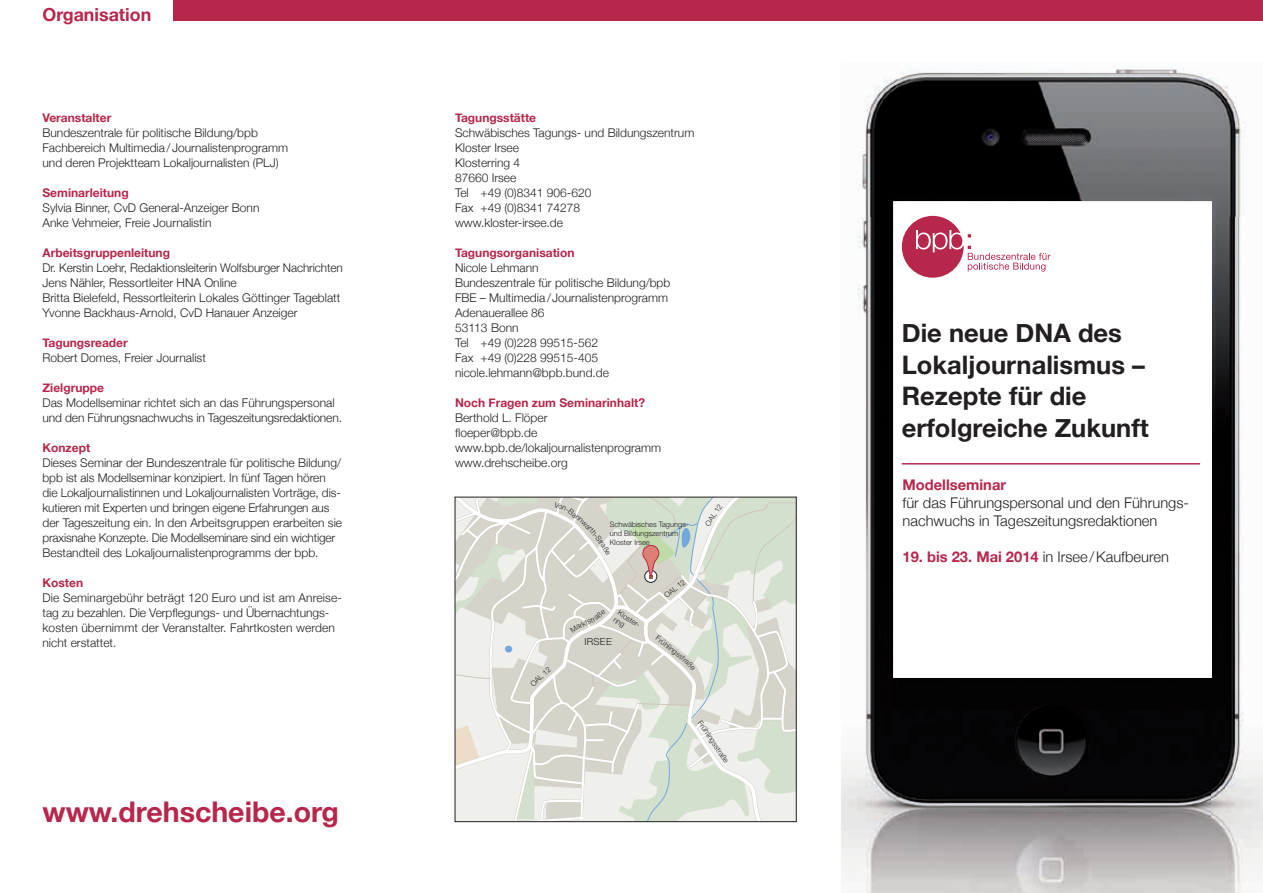
<style>
.page{position:relative;width:1263px;height:893px;background:#fff}
.page>*{position:absolute;margin:0;border:0;box-sizing:border-box;transform-origin:0 0}
.t1{font:700 28.5px "Helvetica Neue";color:#b6274b}
.t2{font:700 25.5px/31.5px "Helvetica Neue";color:#231f20}
.t3{font:700 18px "Helvetica Neue";color:#b6274b}
.t4{font:300 14.7px/18px "Helvetica Neue";color:#231f20}
.t5{font:700 14.7px "Helvetica Neue";color:#b6274b}
.t6{font:300 12px/15px "Helvetica Neue";color:#231f20}
.t7{font:700 12px "Helvetica Neue";color:#b6274b}
.t8{font:300 9.75px "Helvetica Neue";letter-spacing:.025em;color:#231f20}
.t9{font:300 7.5px/9px "Helvetica Neue";color:#231f20}
.s1{font-weight:700;color:#b6274b}
</style>
<div class="page">
<div style="left:174px;top:0;width:1089px;height:21px;background:#b6274b"></div>
<img style="left:857px;top:68px;width:389px;height:149px">
<img style="left:841px;top:217px;width:104px;height:676px">
<img style="left:1211px;top:217px;width:52px;height:676px">
<img style="left:945px;top:678px;width:266px;height:215px">
<img style="left:893px;top:201px;width:318px;height:476px">
<svg style="left:902px;top:216px;width:148px;height:62px"></svg>
<hr style="left:902px;top:463px;width:298px;height:1px;background:#b6274b">
<svg style="left:455px;top:497px;width:341px;height:325px"></svg>
<h3 class="t3" style="left:43px;top:0;width:110px">Organisation</h3>
<p class="t7" style="left:43px;top:108px;width:70px">Veranstalter</p>
<p class="t6" style="left:43px;top:124px;width:247px">Bundeszentrale für politische Bildung/bpb<br>Fachbereich Multimedia / Journalistenprogramm und deren Projektteam Lokaljournalisten (PLJ)</p>
<p class="t7" style="left:43px;top:183px;width:88px">Seminarleitung</p>
<p class="t6" style="left:43px;top:199px;width:218px">Sylvia Binner, CvD General-Anzeiger Bonn<br>Anke Vehmeier, Freie Journalistin</p>
<p class="t7" style="left:43px;top:243px;width:129px">Arbeitsgruppenleitung</p>
<p class="t6" style="left:43px;top:259px;width:302px">Dr. Kerstin Loehr, Redaktionsleiterin Wolfsburger Nachrichten Jens Nähler, Ressortleiter HNA Online<br>Britta Bielefeld, Ressortleiterin Lokales Göttinger Tageblatt Yvonne Backhaus-Arnold, CvD Hanauer Anzeiger</p>
<p class="t7" style="left:43px;top:333px;width:87px">Tagungsreader</p>
<p class="t6" style="left:43px;top:349px;width:165px">Robert Domes, Freier Journalist</p>
<p class="t7" style="left:43px;top:378px;width:63px">Zielgruppe</p>
<p class="t6" style="left:43px;top:394px;width:301px">Das Modellseminar richtet sich an das Führungspersonal und den Führungsnachwuchs in Tageszeitungsredaktionen.</p>
<p class="t7" style="left:43px;top:438px;width:49px">Konzept</p>
<p class="t6" style="left:43px;top:454px;width:301px">Dieses Seminar der Bundeszentrale für politische Bildung/ bpb ist als Modellseminar konzipiert. In fünf Tagen hören die Lokaljournalistinnen und Lokaljournalisten Vorträge, dis&shy;kutieren mit Experten und bringen eigene Erfahrungen aus der Tageszeitung ein. In den Arbeitsgruppen erarbeiten sie praxisnahe Konzepte. Die Modellseminare sind ein wichtiger Bestandteil des Lokaljournalistenprogramms der bpb.</p>
<p class="t7" style="left:43px;top:573px;width:42px">Kosten</p>
<p class="t6" style="left:43px;top:589px;width:301px">Die Seminargebühr beträgt 120 Euro und ist am Anreise&shy;tag zu bezahlen. Die Verpflegungs- und Übernachtungs&shy;kosten übernimmt der Veranstalter. Fahrtkosten werden nicht erstattet.</p>
<h1 class="t1" style="left:43px;top:789px;width:298px">www.drehscheibe.org</h1>
<p class="t7" style="left:455px;top:108px;width:83px">Tagungsstätte</p>
<p class="t6" style="left:455px;top:124px;width:241px">Schwäbisches Tagungs- und Bildungszentrum<br>Kloster Irsee<br>Klosterring 4<br>87660 Irsee<br>Tel +49 (0)8341 906-620<br>Fax +49 (0)8341 74278<br>www.kloster-irsee.de</p>
<p class="t7" style="left:455px;top:243px;width:121px">Tagungsorganisation</p>
<p class="t6" style="left:455px;top:259px;width:217px">Nicole Lehmann<br>Bundeszentrale für politische Bildung/bpb<br>FBE – Multimedia / Journalistenprogramm<br>Adenauerallee 86<br>53113 Bonn<br>Tel +49 (0)228 99515-562<br>Fax +49 (0)228 99515-405 nicole.lehmann@bpb.bund.de</p>
<p class="t7" style="left:455px;top:393px;width:191px">Noch Fragen zum Seminarinhalt?</p>
<p class="t6" style="left:455px;top:409px;width:208px">Berthold L. Flöper<br>floeper@bpb.de www.bpb.de/lokaljournalistenprogramm www.drehscheibe.org</p>
<p class="t9" style="left:610px;top:519px;width:80px">Schwäbisches Tagungs&shy;und Bildungszentrum<br>Kloster Irsee</p>
<p class="t9" style="left:621px;top:608px;width:27px;line-height:8.2px;rotate:32deg">Kloster&shy;ring</p>
<p class="t8" style="left:584px;top:634px;width:29px">IRSEE</p>
<p class="t9" style="left:662px;top:592px;width:26px;rotate:-38deg">OAL 12</p>
<p class="t9" style="left:703px;top:523px;width:26px;rotate:-56deg">OAL 12</p>
<p class="t9" style="left:710px;top:727px;width:32px;rotate:56deg">hlingsstra</p>
<h2 class="t2" style="left:902px;top:318px;width:248px">Die neue DNA des<br>Lokaljournalismus –<br>Rezepte für die erfolgreiche Zukunft</h2>
<p class="t5" style="left:902px;top:473px;width:105px">Modellseminar</p>
<p class="t4" style="left:902px;top:493px;width:288px">für das Führungspersonal und den Führungs&shy;nachwuchs in Tageszeitungsredaktionen</p>
<p class="t4" style="left:902px;top:547px;width:268px"><span class="s1">19. bis 23. Mai 2014</span> in Irsee / Kaufbeuren</p>
</div>
